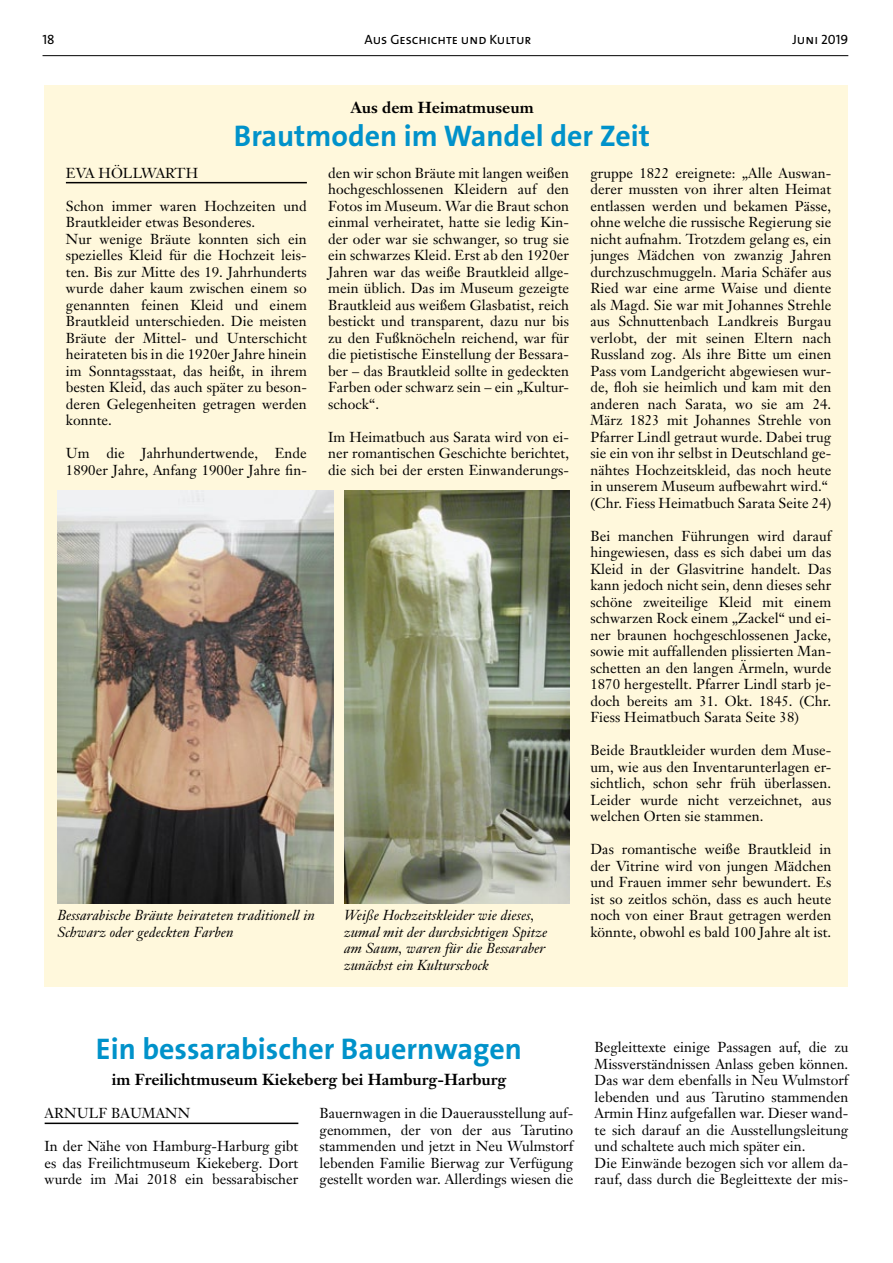
<style>
.page{position:relative;width:893px;height:1263px;background:#fff}
.page>*{position:absolute;margin:0;border:0;box-sizing:border-box;transform-origin:0 0}
.t1{font:700 30px "The Sans B7";color:#0092ca}
.t2{font:700 15.75px "Janson Text";color:#000}
.t3{font:14.25px/16.5px "Janson Text";letter-spacing:.005em;color:#000;text-align:justify}
.t4{font:italic 14.25px/16.5px "Janson Text";letter-spacing:.005em;color:#000}
.t5{font:13.5px "The Sans Caps";color:#000}
</style>
<div class="page">
<hr style="left:43px;top:55px;width:805px;height:1px;background:#000">
<div style="left:45px;top:85px;width:803px;height:901px;background:#fff8dc"></div>
<hr style="left:66px;top:182px;width:241px;height:1px;background:#000">
<img style="left:57px;top:490px;width:276px;height:413px">
<img style="left:344px;top:490px;width:225px;height:413px">
<hr style="left:45px;top:1122px;width:253px;height:2px;background:#000">
<p class="t5" style="left:43px;top:28px;width:14px">18</p>
<p class="t5" style="left:364px;top:28px;width:169px">Aus Geschichte und Kultur</p>
<p class="t5" style="left:792px;top:28px;width:57px">Juni 2019</p>
<p class="t2" style="left:351px;top:97px;width:184px">Aus dem Heimatmuseum</p>
<h1 class="t1" style="left:234px;top:120px;width:418px">Brautmoden im Wandel der Zeit</h1>
<p class="t3" style="left:66px;top:164px;width:57px">Eva Höllwarth</p>
<p class="t3" style="left:66px;top:197px;width:242px;text-align:left">Schon immer waren Hochzeiten und Brautkleider etwas Besonderes.<br>Nur wenige Bräute konnten sich ein spezielles Kleid für die Hochzeit leis&shy;ten. Bis zur Mitte des 19. Jahrhunderts wurde daher kaum zwischen einem so genannten feinen Kleid und einem Brautkleid unterschieden. Die meisten Bräute der Mittel- und Unterschicht heirateten bis in die 1920er Jahre hinein im Sonntagsstaat, das heißt, in ihrem besten Kleid, das auch später zu beson&shy;deren Gelegenheiten getragen werden konnte.</p>
<p class="t3" style="left:66px;top:445px;width:242px">Um die Jahrhundertwende, Ende<br>1890er Jahre, Anfang 1900er Jahre fin-</p>
<p class="t3" style="left:328px;top:164px;width:242px">den wir schon Bräute mit langen weißen hochgeschlossenen Kleidern auf den Fotos im Museum. War die Braut schon einmal verheiratet, hatte sie ledig Kin&shy;der oder war sie schwanger, so trug sie ein schwarzes Kleid. Erst ab den 1920er Jahren war das weiße Brautkleid allge&shy;mein üblich. Das im Museum gezeigte Brautkleid aus weißem Glasbatist, reich bestickt und transparent, dazu nur bis zu den Fußknöcheln reichend, war für die pietistische Einstellung der Bessara&shy;ber – das Brautkleid sollte in gedeckten Farben oder schwarz sein – ein „Kultur&shy;schock“.</p>
<p class="t3" style="left:328px;top:428px;width:242px">Im Heimatbuch aus Sarata wird von ei&shy;ner romantischen Geschichte berichtet, die sich bei der ersten Einwanderungs-</p>
<p class="t4" style="left:57px;top:907px;width:259px">Bessarabische Bräute heirateten traditionell in<br>Schwarz oder gedeckten Farben</p>
<p class="t4" style="left:344px;top:907px;width:205px">Weiße Hochzeitskleider wie dieses, zumal mit der durchsichtigen Spitze am Saum, waren für die Bessaraber zunächst ein Kulturschock</p>
<p class="t3" style="left:590px;top:164px;width:242px;text-align:left">gruppe 1822 ereignete: „Alle Auswan&shy;derer mussten von ihrer alten Heimat entlassen werden und bekamen Pässe, ohne welche die russische Regierung sie nicht aufnahm. Trotzdem gelang es, ein junges Mädchen von zwanzig Jahren durchzuschmuggeln. Maria Schäfer aus Ried war eine arme Waise und diente als Magd. Sie war mit Johannes Strehle aus Schnuttenbach Landkreis Burgau verlobt, der mit seinen Eltern nach Russland zog. Als ihre Bitte um einen Pass vom Landgericht abgewiesen wur&shy;de, floh sie heimlich und kam mit den anderen nach Sarata, wo sie am 24.<br>März 1823 mit Johannes Strehle von Pfarrer Lindl getraut wurde. Dabei trug sie ein von ihr selbst in Deutschland ge&shy;nähtes Hochzeitskleid, das noch heute in unserem Museum aufbewahrt wird.“ (Chr. Fiess Heimatbuch Sarata Seite 24)</p>
<p class="t3" style="left:590px;top:527px;width:242px">Bei manchen Führungen wird darauf hingewiesen, dass es sich dabei um das Kleid in der Glasvitrine handelt. Das kann jedoch nicht sein, denn dieses sehr schöne zweiteilige Kleid mit einem schwarzen Rock einem „Zackel“ und ei&shy;ner braunen hochgeschlossenen Jacke, sowie mit auffallenden plissierten Man&shy;schetten an den langen Ärmeln, wurde 1870 hergestellt. Pfarrer Lindl starb je&shy;doch bereits am 31. Okt. 1845. (Chr.<br>Fiess Heimatbuch Sarata Seite 38)</p>
<p class="t3" style="left:590px;top:742px;width:242px">Beide Brautkleider wurden dem Muse&shy;um, wie aus den Inventarunterlagen er&shy;sichtlich, schon sehr früh überlassen.<br>Leider wurde nicht verzeichnet, aus welchen Orten sie stammen.</p>
<p class="t3" style="left:590px;top:841px;width:242px">Das romantische weiße Brautkleid in der Vitrine wird von jungen Mädchen und Frauen immer sehr bewundert. Es ist so zeitlos schön, dass es auch heute noch von einer Braut getragen werden könnte, obwohl es bald 100 Jahre alt ist.</p>
<h1 class="t1" style="left:96px;top:1033px;width:428px">Ein bessarabischer Bauernwagen</h1>
<p class="t2" style="left:112px;top:1070px;width:396px">im Freilichtmuseum Kiekeberg bei Hamburg-Harburg</p>
<p class="t3" style="left:45px;top:1105px;width:22px">Arnulf</p>
<p class="t3" style="left:111px;top:1105px;width:22px">Baumann</p>
<p class="t3" style="left:45px;top:1138px;width:255px">In der Nähe von Hamburg-Harburg gibt es das Freilichtmuseum Kiekeberg. Dort wurde im Mai 2018 ein bessarabischer</p>
<p class="t3" style="left:320px;top:1105px;width:255px">Bauernwagen in die Dauerausstellung auf&shy;genommen, der von der aus Tarutino stammenden und jetzt in Neu Wulmstorf lebenden Familie Bierwag zur Verfügung gestellt worden war. Allerdings wiesen die</p>
<p class="t3" style="left:595px;top:1039px;width:255px;text-align:left">Begleittexte einige Passagen auf, die zu Missverständnissen Anlass geben können.<br>Das war dem ebenfalls in Neu Wulmstorf lebenden und aus Tarutino stammenden Armin Hinz aufgefallen war. Dieser wand&shy;te sich darauf an die Ausstellungsleitung und schaltete auch mich später ein.<br>Die Einwände bezogen sich vor allem da&shy;rauf, dass durch die Begleittexte der mis-</p>
</div>
